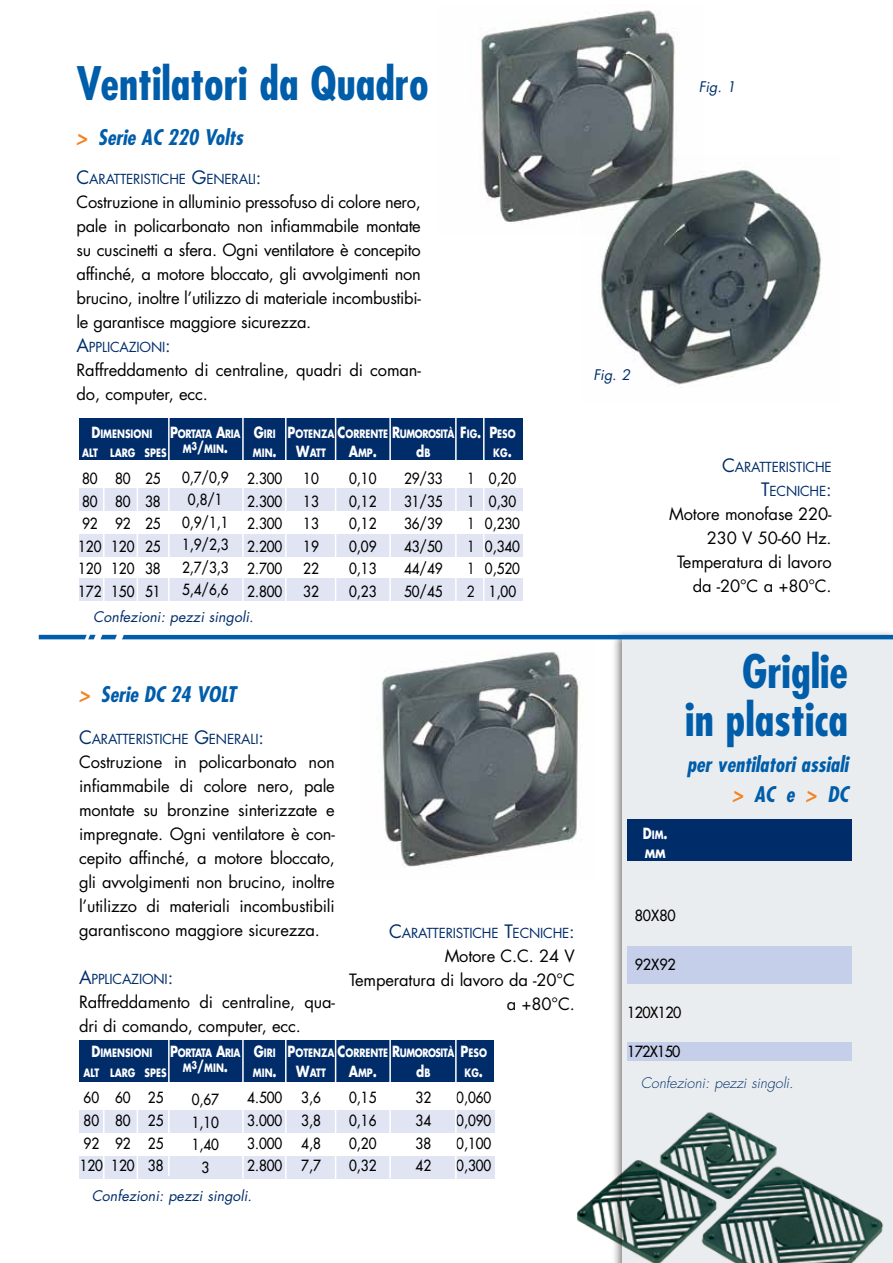
<style>
.page{position:relative;width:893px;height:1263px;background:#fff}
.page>*{position:absolute;margin:0;border:0;box-sizing:border-box;transform-origin:0 0}
.t1{font:700 condensed 45px/48px "Futura";color:#005daa;text-align:right}
.t2{font:italic 700 condensed 21px/30.2px "Futura";color:#005daa;text-align:right}
.t3{font:16.5px/24px "Futura";letter-spacing:-.01em;color:#000;text-align:justify}
.t4{font:15px/22.5px "Futura";color:#000;text-align:justify;scale:.9 1}
.t5{font:15px "Futura";color:#000;scale:.95 1}
.t6{font:700 15px "Futura";color:#fff;scale:.8 1}
.t7{font:15px "Futura";letter-spacing:-.04em;color:#000;scale:.95 1}
.t8{font:15px "Futura";letter-spacing:-.05em;color:#000;scale:.95 1}
.t9{font:15px/22.5px "Futura";color:#000;text-align:justify;scale:.9 1}
.t10{font:italic 14.25px "Futura";color:#002d6a}
.t11{font:italic 300 14.25px "Futura";color:#002d6a}
.t12{font:13.5px/24px "Futura";letter-spacing:-.015em;color:#002d6a;text-align:right}
.t13{font:700 11.25px/19.2px "Futura";color:#fff;text-align:center;scale:.8 1}
.t14{font:700 11.25px/15px "Futura";letter-spacing:-.04em;color:#fff;text-align:center;scale:.8 1}
.t15{font:700 11.25px "Futura";color:#fff;scale:.95 1}
.s1{color:#f58220}
.s2{font-size:18px}
.s3{font-size:15px}
.s4{font-size:11.25px}
.s5{font-weight:700;color:#fff}
.s6{font-weight:700;font-size:11.25px;color:#fff}
</style>
<div class="page">
<img style="left:361px;top:639px;width:233px;height:228px">
<div style="left:611px;top:629px;width:282px;height:634px;background:#000;opacity:.5"></div>
<div style="left:622px;top:636px;width:271px;height:627px;background:#eaedef"></div>
<img style="left:481px;top:10px;width:194px;height:214px">
<div style="left:576px;top:155px;width:284px;height:253px;background:#fff"></div>
<img style="left:582px;top:155px;width:240px;height:231px">
<div style="left:79px;top:418px;width:443px;height:42px;background:#002d6a"></div>
<div style="left:79px;top:1040px;width:414px;height:42px;background:#002d6a"></div>
<div style="left:79px;top:578px;width:443px;height:22px;background:#e0e4f3"></div>
<div style="left:79px;top:488px;width:443px;height:22px;background:#e0e4f3"></div>
<div style="left:79px;top:1110px;width:415px;height:23px;background:#e0e4f3"></div>
<div style="left:79px;top:534px;width:443px;height:22px;background:#e0e4f3"></div>
<div style="left:79px;top:1156px;width:415px;height:23px;background:#e0e4f3"></div>
<hr style="left:168px;top:415px;width:2px;height:189px;background:#fff">
<hr style="left:168px;top:1037px;width:2px;height:139px;background:#fff">
<hr style="left:137px;top:479px;width:1px;height:130px;background:#fff">
<hr style="left:137px;top:1084px;width:1px;height:96px;background:#fff">
<hr style="left:103px;top:462px;width:2px;height:148px;background:#fff">
<hr style="left:103px;top:1082px;width:2px;height:109px;background:#fff">
<hr style="left:242px;top:416px;width:2px;height:191px;background:#fff">
<hr style="left:242px;top:1038px;width:2px;height:140px;background:#fff">
<hr style="left:285px;top:415px;width:2px;height:195px;background:#fff">
<hr style="left:285px;top:1037px;width:2px;height:144px;background:#fff">
<hr style="left:335px;top:414px;width:1px;height:200px;background:#fff">
<hr style="left:335px;top:1036px;width:1px;height:148px;background:#fff">
<hr style="left:389px;top:415px;width:2px;height:192px;background:#fff">
<hr style="left:389px;top:1037px;width:2px;height:141px;background:#fff">
<hr style="left:455px;top:415px;width:2px;height:193px;background:#fff">
<hr style="left:455px;top:1037px;width:2px;height:142px;background:#fff">
<hr style="left:483px;top:413px;width:2px;height:210px;background:#fff">
<div style="left:627px;top:819px;width:225px;height:41px;background:#002d6a"></div>
<img style="left:577px;top:1106px;width:306px;height:157px">
<div style="left:627px;top:946px;width:225px;height:38px;background:#c6cfe9"></div>
<div style="left:627px;top:1042px;width:225px;height:19px;background:#c6cfe9"></div>
<hr style="left:39px;top:635px;width:854px;height:4px;background:#005daa">
<h1 class="t1" style="left:76px;top:59px;width:354px">Ventilatori da Quadro</h1>
<p class="t2" style="left:76px;top:122px;width:168px"><span class="s1">&gt;</span> Serie AC 220 Volts</p>
<p class="t12" style="left:77px;top:167px;width:186px"><span class="s2">C</span>ARATTERISTICHE <span class="s2">G</span>ENERALI<span class="s2">:</span></p>
<p class="t3" style="left:77px;top:190px;width:346px">Costruzione in alluminio pressofuso di colore nero, pale in policarbonato non infiammabile montate su cuscinetti a sfera. Ogni ventilatore è concepito affinché, a motore bloccato, gli avvolgimenti non brucino, inoltre l’utilizzo di materiale incombustibi&shy;le garantisce maggiore sicurezza.</p>
<p class="t12" style="left:77px;top:335px;width:96px"><span class="s2">A</span>PPLICAZIONI<span class="s2">:</span></p>
<p class="t3" style="left:77px;top:358px;width:346px">Raffreddamento di centraline, quadri di coman&shy;do, computer, ecc.</p>
<p class="t13" style="left:253px;top:424px;width:31px;text-align:left"><span class="s3">G</span>IRI<br>MIN<span class="s3">.</span></p>
<p class="t4" style="left:247px;top:467px;width:41px">2.300<br>2.300<br>2.300<br>2.200<br>2.700<br>2.800</p>
<p class="t13" style="left:296px;top:424px;width:199px;text-align:left;text-indent:-9px"><span class="s3">P</span>OTENZA <span class="s3">C</span>ORRENTE <span class="s3">R</span>UMOROSITÀ<br><span class="s3">W</span>ATT</p>
<p class="t4" style="left:303px;top:467px;width:19px">10<br>13<br>13<br>19<br>22<br>32</p>
<p class="t13" style="left:82px;top:424px;width:107px"><span class="s3">D</span>IMENSIONI<br>ALT LARG SPES</p>
<p class="t4" style="left:78px;top:467px;width:93px">80 80 25<br>80 80 38<br>92 92 25<br>120 120 25<br>120 120 38<br>172 150 51</p>
<p class="t14" style="left:170px;top:426px;width:89px"><span class="s3">P</span>ORTATA <span class="s3">A</span>RIA<br>M<sup>3</sup><span class="s3">/</span>MIN<span class="s3">.</span></p>
<p class="t4" style="left:182px;top:466px;width:53px;text-align:center">0,7/0,9<br>0,8/1<br>0,9/1,1<br>1,9/2,3<br>2,7/3,3<br>5,4/6,6</p>
<p class="t6" style="left:460px;top:423px;width:28px">F<span class="s4">IG</span>.</p>
<p class="t9" style="left:467px;top:468px;width:11px">1<br>1<br>1<br>1<br>1<br>2</p>
<p class="t13" style="left:489px;top:424px;width:35px"><span class="s3">P</span>ESO<br>KG <span class="s3">.</span></p>
<p class="t4" style="left:485px;top:467px;width:41px;text-align:left">0,20<br>0,30<br>0,230<br>0,340<br>0,520<br>1,00</p>
<p class="t4" style="left:404px;top:439px;width:44px;line-height:26.7px;text-align:center"><span class="s5">d</span><span class="s6">B<br></span>29/33</p>
<p class="t4" style="left:404px;top:490px;width:44px">31/35<br>36/39<br>43/50<br>44/49<br>50/45</p>
<p class="t4" style="left:349px;top:439px;width:33px;line-height:26.7px"><span class="s5">A</span><span class="s6">MP</span><span class="s5">.<br></span>0,10</p>
<p class="t4" style="left:349px;top:490px;width:32px">0,12<br>0,12<br>0,09<br>0,13<br>0,23</p>
<p class="t10" style="left:93px;top:608px;width:162px">Confezioni: pezzi singoli.</p>
<p class="t2" style="left:79px;top:680px;width:158px"><span class="s1">&gt;</span> Serie DC 24 VOLT</p>
<p class="t12" style="left:79px;top:727px;width:186px"><span class="s2">C</span>ARATTERISTICHE <span class="s2">G</span>ENERALI<span class="s2">:</span></p>
<p class="t3" style="left:79px;top:750px;width:257px">Costruzione in policarbonato non infiammabile di colore nero, pale montate su bronzine sinterizzate e impregnate. Ogni ventilatore è con&shy;cepito affinché, a motore bloccato, gli avvolgimenti non brucino, inoltre l’utilizzo di materiali incombustibili garantiscono maggiore sicurezza.</p>
<p class="t12" style="left:79px;top:967px;width:96px"><span class="s2">A</span>PPLICAZIONI<span class="s2">:</span></p>
<p class="t3" style="left:79px;top:990px;width:257px">Raffreddamento di centraline, qua&shy;dri di comando, computer, ecc.</p>
<p class="t12" style="left:389px;top:921px;width:187px"><span class="s2">C</span>ARATTERISTICHE <span class="s2">T</span>ECNICHE<span class="s2">:</span></p>
<p class="t3" style="left:349px;top:944px;width:227px;text-align:right">Motore C.C. 24 V<br>Temperatura di lavoro da -20°C a +80°C.</p>
<p class="t13" style="left:253px;top:1043px;width:31px;text-align:left"><span class="s3">G</span>IRI<br>MIN<span class="s3">.</span></p>
<p class="t4" style="left:247px;top:1087px;width:41px">4.500<br>3.000<br>3.000<br>2.800</p>
<p class="t13" style="left:296px;top:1043px;width:199px;text-align:left;text-indent:-9px"><span class="s3">P</span>OTENZA <span class="s3">C</span>ORRENTE <span class="s3">R</span>UMOROSITÀ<br><span class="s3">W</span>ATT</p>
<p class="t4" style="left:301px;top:1087px;width:23px">3,6<br>3,8<br>4,8<br>7,7</p>
<p class="t13" style="left:84px;top:1043px;width:105px"><span class="s3">D</span>IMENSIONI<br>ALT LARG SPES</p>
<p class="t4" style="left:80px;top:1087px;width:95px">60 60 25<br>80 80 25<br>92 92 25<br>120 120 38</p>
<p class="t14" style="left:170px;top:1045px;width:89px"><span class="s3">P</span>ORTATA <span class="s3">A</span>RIA<br>M<sup>3</sup><span class="s3">/</span>MIN<span class="s3">.</span></p>
<p class="t4" style="left:192px;top:1088px;width:32px;text-align:center">0,67<br>1,10<br>1,40<br>3</p>
<p class="t13" style="left:461px;top:1043px;width:35px"><span class="s3">P</span>ESO<br>KG <span class="s3">.</span></p>
<p class="t4" style="left:456px;top:1087px;width:41px">0,060<br>0,090<br>0,100<br>0,300</p>
<p class="t4" style="left:416px;top:1058px;width:19px;line-height:26.7px"><span class="s5">d</span><span class="s6">B<br></span>32</p>
<p class="t4" style="left:416px;top:1109px;width:19px">34<br>38<br>42</p>
<p class="t4" style="left:349px;top:1058px;width:33px;line-height:26.7px"><span class="s5">A</span><span class="s6">MP</span><span class="s5">.<br></span>0,15</p>
<p class="t4" style="left:349px;top:1109px;width:32px">0,16<br>0,20<br>0,32</p>
<p class="t10" style="left:92px;top:1187px;width:162px">Confezioni: pezzi singoli.</p>
<p class="t10" style="left:699px;top:78px;width:38px">Fig. 1</p>
<p class="t10" style="left:593px;top:366px;width:38px">Fig. 2</p>
<p class="t12" style="left:722px;top:455px;width:111px"><span class="s2">C</span>ARATTERISTICHE<br><span class="s2">T</span>ECNICHE<span class="s2">:</span></p>
<p class="t3" style="left:669px;top:502px;width:164px;text-align:right">Motore monofase 220-<br>230 V 50-60 Hz.<br>Temperatura di lavoro da -20°C a +80°C.</p>
<p class="t6" style="left:643px;top:823px;width:33px">D<span class="s4">IM</span>.</p>
<p class="t15" style="left:645px;top:846px;width:24px">MM</p>
<h1 class="t1" style="left:685px;top:647px;width:164px">Griglie<br>in plastica</h1>
<p class="t2" style="left:687px;top:749px;width:162px">per ventilatori assiali <span class="s1">&gt;</span> AC e <span class="s1">&gt;</span> dc</p>
<p class="t5" style="left:635px;top:906px;width:45px">80X80</p>
<p class="t5" style="left:635px;top:955px;width:45px">92X92</p>
<p class="t7" style="left:627px;top:1003px;width:59px">120X120</p>
<p class="t8" style="left:627px;top:1042px;width:58px">172X150</p>
<p class="t11" style="left:641px;top:1074px;width:154px">Confezioni: pezzi singoli.</p>
</div>
